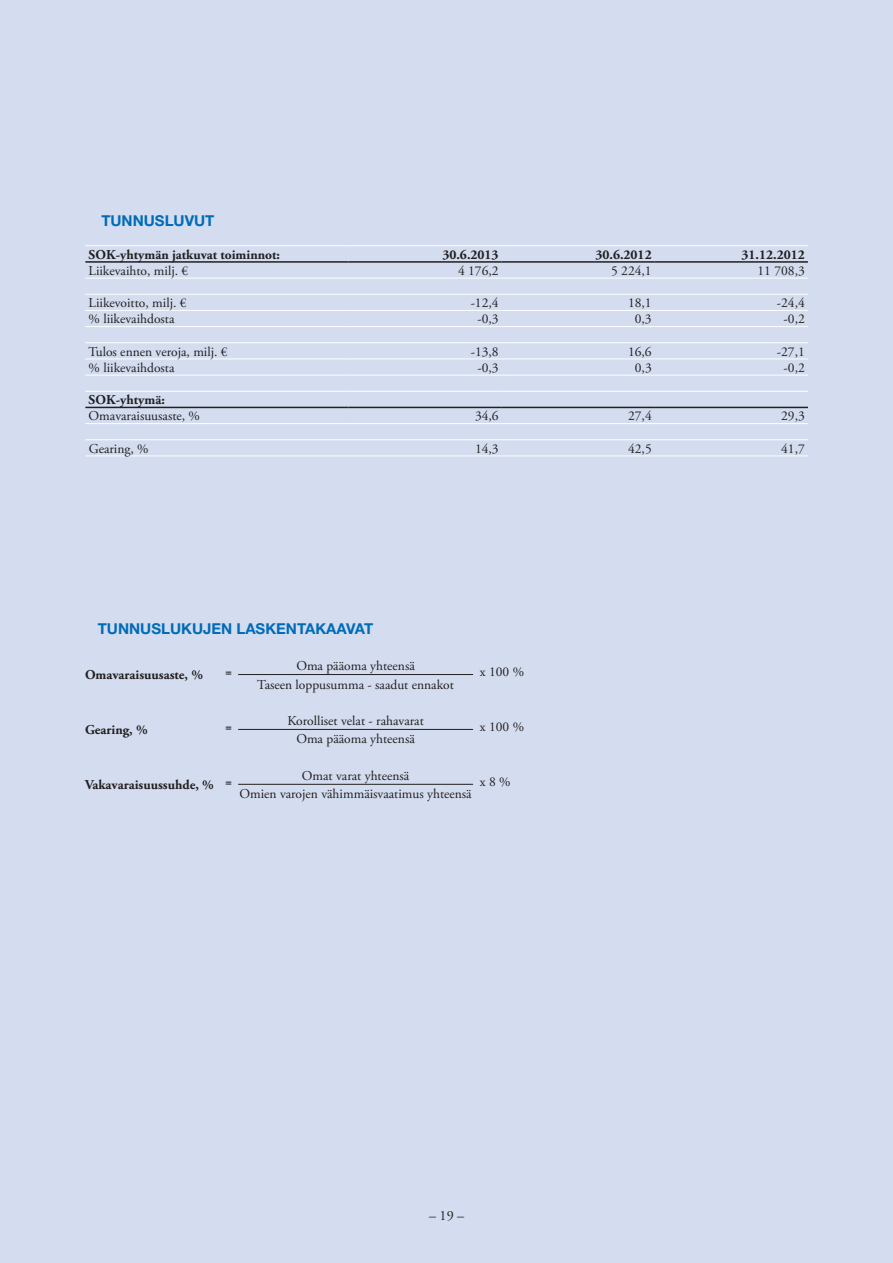
<style>
.page{position:relative;width:893px;height:1263px;background:#d3ddef}
.page>*{position:absolute;margin:0;border:0;box-sizing:border-box;transform-origin:0 0}
.t1{font:700 15px "Helvetica Neue LT Std";color:#006bb6}
.t2{font:14.1px "Adobe Garamond Pro";color:#231f20}
.t3{font:13.5px "Adobe Garamond Pro";color:#231f20}
.t4{font:700 13.5px "Adobe Garamond Pro";color:#231f20}
</style>
<div class="page">
<hr style="left:85px;top:261px;width:264px;height:2px;background:#231f20">
<hr style="left:349px;top:261px;width:153px;height:2px;background:#231f20">
<hr style="left:502px;top:261px;width:153px;height:2px;background:#231f20">
<hr style="left:655px;top:261px;width:153px;height:2px;background:#231f20">
<hr style="left:85px;top:245px;width:264px;height:1px;background:#fff">
<hr style="left:349px;top:245px;width:153px;height:1px;background:#fff">
<hr style="left:502px;top:245px;width:153px;height:1px;background:#fff">
<hr style="left:655px;top:245px;width:153px;height:1px;background:#fff">
<hr style="left:85px;top:278px;width:264px;height:1px;background:#fff">
<hr style="left:349px;top:278px;width:153px;height:1px;background:#fff">
<hr style="left:502px;top:278px;width:153px;height:1px;background:#fff">
<hr style="left:655px;top:278px;width:153px;height:1px;background:#fff">
<hr style="left:85px;top:294px;width:264px;height:1px;background:#fff">
<hr style="left:349px;top:294px;width:153px;height:1px;background:#fff">
<hr style="left:502px;top:294px;width:153px;height:1px;background:#fff">
<hr style="left:655px;top:294px;width:153px;height:1px;background:#fff">
<hr style="left:85px;top:310px;width:264px;height:1px;background:#fff">
<hr style="left:349px;top:310px;width:153px;height:1px;background:#fff">
<hr style="left:502px;top:310px;width:153px;height:1px;background:#fff">
<hr style="left:655px;top:310px;width:153px;height:1px;background:#fff">
<hr style="left:85px;top:326px;width:264px;height:1px;background:#fff">
<hr style="left:349px;top:326px;width:153px;height:1px;background:#fff">
<hr style="left:502px;top:326px;width:153px;height:1px;background:#fff">
<hr style="left:655px;top:326px;width:153px;height:1px;background:#fff">
<hr style="left:85px;top:342px;width:264px;height:1px;background:#fff">
<hr style="left:349px;top:342px;width:153px;height:1px;background:#fff">
<hr style="left:502px;top:342px;width:153px;height:1px;background:#fff">
<hr style="left:655px;top:342px;width:153px;height:1px;background:#fff">
<hr style="left:85px;top:359px;width:264px;height:1px;background:#fff">
<hr style="left:349px;top:359px;width:153px;height:1px;background:#fff">
<hr style="left:502px;top:359px;width:153px;height:1px;background:#fff">
<hr style="left:655px;top:359px;width:153px;height:1px;background:#fff">
<hr style="left:85px;top:375px;width:264px;height:1px;background:#fff">
<hr style="left:349px;top:375px;width:153px;height:1px;background:#fff">
<hr style="left:502px;top:375px;width:153px;height:1px;background:#fff">
<hr style="left:655px;top:375px;width:153px;height:1px;background:#fff">
<hr style="left:85px;top:391px;width:264px;height:1px;background:#fff">
<hr style="left:349px;top:391px;width:153px;height:1px;background:#fff">
<hr style="left:502px;top:391px;width:153px;height:1px;background:#fff">
<hr style="left:655px;top:391px;width:153px;height:1px;background:#fff">
<hr style="left:85px;top:423px;width:264px;height:1px;background:#fff">
<hr style="left:349px;top:423px;width:153px;height:1px;background:#fff">
<hr style="left:502px;top:423px;width:153px;height:1px;background:#fff">
<hr style="left:655px;top:423px;width:153px;height:1px;background:#fff">
<hr style="left:85px;top:439px;width:264px;height:1px;background:#fff">
<hr style="left:349px;top:439px;width:153px;height:1px;background:#fff">
<hr style="left:502px;top:439px;width:153px;height:1px;background:#fff">
<hr style="left:655px;top:439px;width:153px;height:1px;background:#fff">
<hr style="left:85px;top:456px;width:264px;height:1px;background:#fff">
<hr style="left:349px;top:456px;width:153px;height:1px;background:#fff">
<hr style="left:502px;top:456px;width:153px;height:1px;background:#fff">
<hr style="left:655px;top:456px;width:153px;height:1px;background:#fff">
<hr style="left:85px;top:407px;width:264px;height:1px;background:#231f20">
<hr style="left:349px;top:407px;width:153px;height:1px;background:#231f20">
<hr style="left:502px;top:407px;width:153px;height:1px;background:#231f20">
<hr style="left:655px;top:407px;width:153px;height:1px;background:#231f20">
<hr style="left:238px;top:674px;width:235px;height:1px;background:#231f20">
<hr style="left:238px;top:729px;width:235px;height:1px;background:#231f20">
<hr style="left:238px;top:784px;width:235px;height:1px;background:#231f20">
<p class="t1" style="left:101px;top:212px;width:115px">TUNNUSLUVUT</p>
<p class="t4" style="left:89px;top:247px;width:193px">SOK-yhtymän jatkuvat toiminnot:</p>
<p class="t4" style="left:442px;top:247px;width:58px">30.6.2013</p>
<p class="t4" style="left:595px;top:247px;width:58px">30.6.2012</p>
<p class="t4" style="left:742px;top:247px;width:65px">31.12.2012</p>
<p class="t3" style="left:89px;top:262px;width:101px">Liikevaihto, milj. €</p>
<p class="t3" style="left:458px;top:262px;width:42px">4 176,2</p>
<p class="t3" style="left:611px;top:262px;width:42px">5 224,1</p>
<p class="t3" style="left:757px;top:262px;width:49px">11 708,3</p>
<p class="t3" style="left:89px;top:295px;width:99px">Liikevoitto, milj. €</p>
<p class="t3" style="left:471px;top:295px;width:29px">-12,4</p>
<p class="t3" style="left:628px;top:295px;width:25px">18,1</p>
<p class="t3" style="left:777px;top:295px;width:29px">-24,4</p>
<p class="t3" style="left:89px;top:311px;width:87px">% liikevaihdosta</p>
<p class="t3" style="left:477px;top:311px;width:23px">-0,3</p>
<p class="t3" style="left:635px;top:311px;width:18px">0,3</p>
<p class="t3" style="left:784px;top:311px;width:23px">-0,2</p>
<p class="t3" style="left:89px;top:343px;width:141px">Tulos ennen veroja, milj. €</p>
<p class="t3" style="left:471px;top:343px;width:29px">-13,8</p>
<p class="t3" style="left:628px;top:343px;width:25px">16,6</p>
<p class="t3" style="left:777px;top:343px;width:29px">-27,1</p>
<p class="t3" style="left:89px;top:359px;width:87px">% liikevaihdosta</p>
<p class="t3" style="left:477px;top:359px;width:23px">-0,3</p>
<p class="t3" style="left:635px;top:359px;width:18px">0,3</p>
<p class="t3" style="left:784px;top:359px;width:23px">-0,2</p>
<p class="t4" style="left:89px;top:392px;width:78px">SOK-yhtymä:</p>
<p class="t3" style="left:89px;top:408px;width:113px">Omavaraisuusaste, %</p>
<p class="t3" style="left:475px;top:408px;width:25px">34,6</p>
<p class="t3" style="left:628px;top:408px;width:25px">27,4</p>
<p class="t3" style="left:781px;top:408px;width:25px">29,3</p>
<p class="t3" style="left:89px;top:440px;width:62px">Gearing, %</p>
<p class="t3" style="left:475px;top:440px;width:25px">14,3</p>
<p class="t3" style="left:628px;top:440px;width:25px">42,5</p>
<p class="t3" style="left:781px;top:440px;width:25px">41,7</p>
<p class="t1" style="left:98px;top:619px;width:277px">TUNNUSLUKUJEN LASKENTAKAAVAT</p>
<p class="t4" style="left:85px;top:667px;width:119px">Omavaraisuusaste, %</p>
<p class="t4" style="left:225px;top:664px;width:9px">=</p>
<p class="t3" style="left:296px;top:658px;width:120px">Oma pääoma yhteensä</p>
<p class="t3" style="left:480px;top:664px;width:46px">x 100 %</p>
<p class="t3" style="left:257px;top:676px;width:198px">Taseen loppusumma - saadut ennakot</p>
<p class="t4" style="left:85px;top:722px;width:64px">Gearing, %</p>
<p class="t4" style="left:225px;top:719px;width:9px">=</p>
<p class="t3" style="left:287px;top:713px;width:138px">Korolliset velat - rahavarat</p>
<p class="t3" style="left:480px;top:719px;width:46px">x 100 %</p>
<p class="t3" style="left:296px;top:731px;width:120px">Oma pääoma yhteensä</p>
<p class="t4" style="left:85px;top:777px;width:149px">Vakavaraisuussuhde, % =</p>
<p class="t3" style="left:302px;top:768px;width:109px">Omat varat yhteensä</p>
<p class="t3" style="left:480px;top:774px;width:32px">x 8 %</p>
<p class="t3" style="left:239px;top:786px;width:234px">Omien varojen vähimmäisvaatimus yhteensä</p>
<p class="t2" style="left:429px;top:1207px;width:37px">– 19 –</p>
</div>
